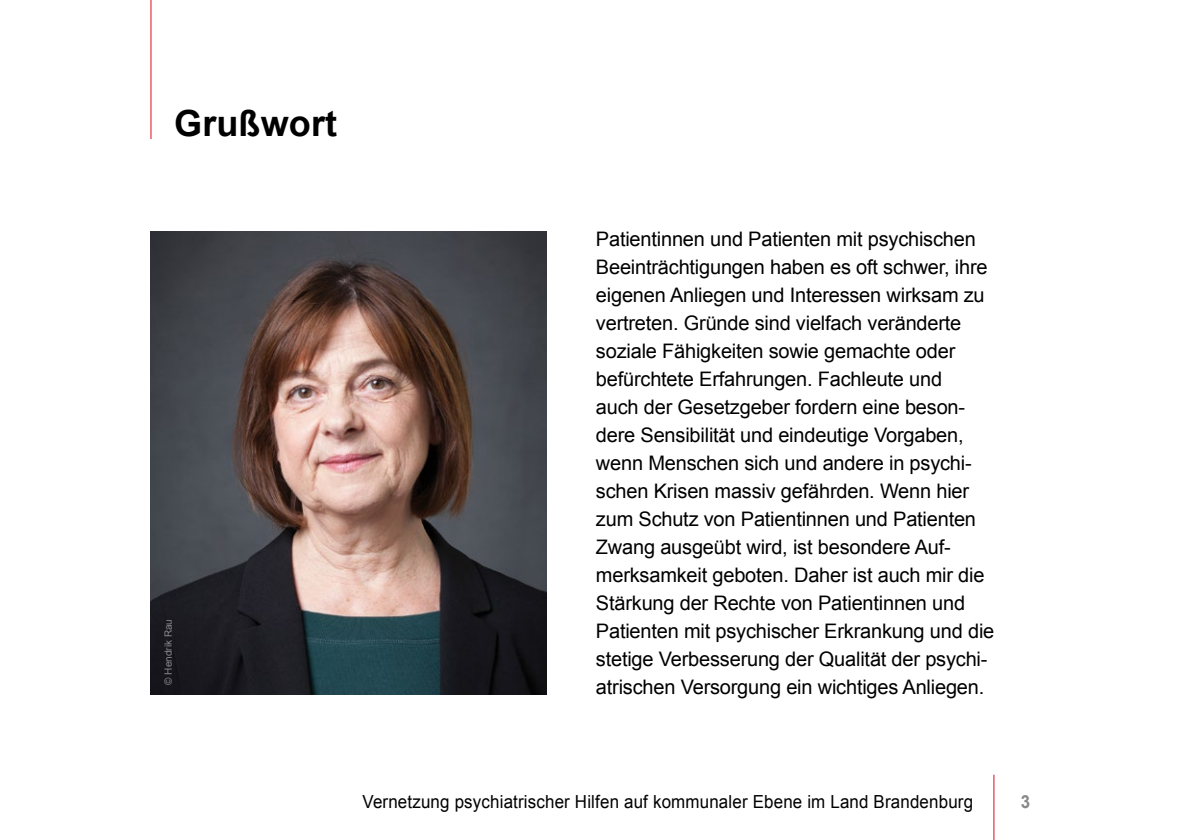
<style>
.page{position:relative;width:1191px;height:840px;background:#fff}
.page>*{position:absolute;margin:0;border:0;box-sizing:border-box;transform-origin:0 0}
.t1{font:700 36px "Arial";letter-spacing:.005em;color:#000}
.t2{font:20px/28px "Arial";letter-spacing:-.01em;color:#000}
.t3{font:18px "Arial";letter-spacing:.01em;color:#000;scale:.94 1}
.t4{font:700 18px "Arial";color:#87888a;scale:.94 1}
.t5{font:10px "Arial";color:#87888a}
</style>
<div class="page">
<hr style="left:993px;top:774px;width:1px;height:65px;background:#e10c1a">
<hr style="left:150px;top:0;width:1px;height:139px;background:#e10c1a">
<img style="left:150px;top:231px;width:396px;height:463px">
<h2 class="t1" style="left:174px;top:99px;width:164px">Grußwort</h2>
<p class="t5" style="left:162px;top:684px;width:67px;rotate:-90deg">© Hendrik Rau</p>
<p class="t2" style="left:596px;top:225px;width:400px">Patientinnen und Patienten mit psychischen Beeinträchtigungen haben es oft schwer, ihre eigenen Anliegen und Interessen wirksam zu vertreten. Gründe sind vielfach veränderte soziale Fähigkeiten sowie gemachte oder befürchtete Erfahrungen. Fachleute und<br>auch der Gesetzgeber fordern eine beson&shy;dere Sensibilität und eindeutige Vorgaben, wenn Menschen sich und andere in psychi&shy;schen Krisen massiv gefährden. Wenn hier zum Schutz von Patientinnen und Patienten Zwang ausgeübt wird, ist besondere Auf&shy;merksamkeit geboten. Daher ist auch mir die Stärkung der Rechte von Patientinnen und Patienten mit psychischer Erkrankung und die stetige Verbesserung der Qualität der psychi&shy;atrischen Versorgung ein wichtiges Anliegen.</p>
<p class="t3" style="left:362px;top:789px;width:651px">Vernetzung psychiatrischer Hilfen auf kommunaler Ebene im Land Brandenburg</p>
<p class="t4" style="left:1020px;top:789px;width:12px">3</p>
</div>
